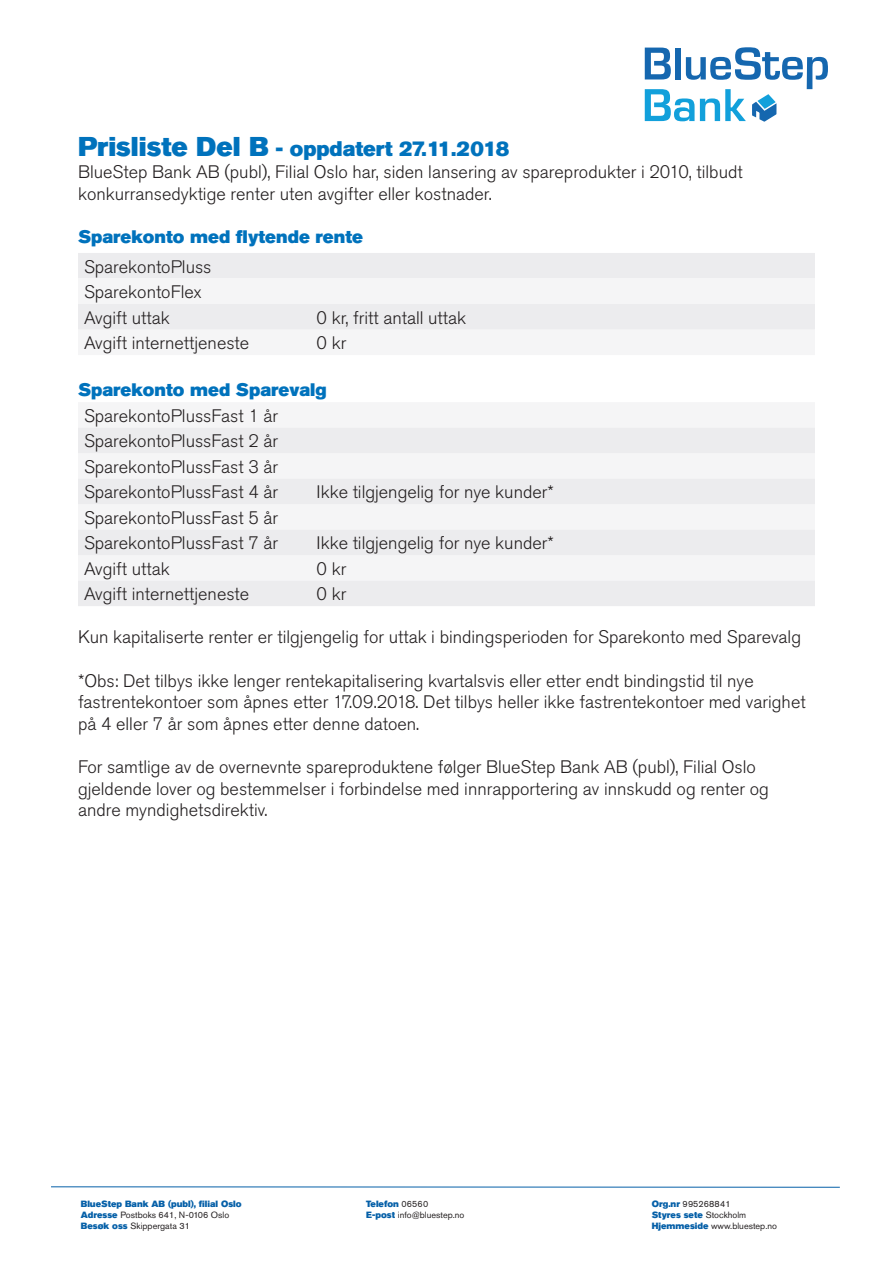
<style>
.page{position:relative;width:893px;height:1263px;background:#fff}
.page>*{position:absolute;margin:0;border:0;box-sizing:border-box;transform-origin:0 0}
.t1{font:21px "Akzidenz Grotesk Std Super";color:#0072bc}
.t2{font:300 18px/21.6px "Akzidenz Grotesk Std";color:#231f20}
.t3{font:18px "Akzidenz Grotesk Std Super";color:#0072bc}
.t4{font:9px/10.8px "Akzidenz Grotesk Std";color:#231f20}
.t5{font:9px "Akzidenz Grotesk Std Super";color:#0660a8}
.s1{font-size:27px}
.s2{font-family:"Akzidenz Grotesk Std Super";color:#0660a8}
.s3{font-family:"Akzidenz Grotesk Std";color:#231f20}
</style>
<div class="page">
<hr style="left:51px;top:1186px;width:789px;height:1px;background:#0660a8">
<div style="left:78px;top:253px;width:737px;height:25px;background:#ececee"></div>
<svg style="left:78px;top:329px;width:737px;height:1px"></svg>
<div style="left:78px;top:304px;width:737px;height:25px;background:#ececee"></div>
<div style="left:78px;top:427px;width:737px;height:52px;background:#f5f5f6"></div>
<div style="left:78px;top:428px;width:737px;height:25px;background:#ececee"></div>
<svg style="left:78px;top:479px;width:737px;height:127px;fill:#ececee"></svg>
<svg style="left:645px;top:47px;width:183px;height:75px"></svg>
<p class="t1" style="left:78px;top:137px;width:433px"><span class="s1">Prisliste Del B</span> - oppdatert 27.11.2018</p>
<p class="t2" style="left:78px;top:161px;width:666px">BlueStep Bank AB (publ), Filial Oslo har, siden lansering av spareprodukter i 2010, tilbudt konkurransedyktige renter uten avgifter eller kostnader.</p>
<p class="t3" style="left:78px;top:226px;width:286px">Sparekonto med flytende rente</p>
<p class="t2" style="left:84px;top:256px;width:129px">SparekontoPluss</p>
<p class="t2" style="left:84px;top:281px;width:119px">SparekontoFlex</p>
<p class="t2" style="left:84px;top:307px;width:87px">Avgift uttak</p>
<p class="t2" style="left:317px;top:307px;width:151px">0 kr, fritt antall uttak</p>
<p class="t2" style="left:84px;top:332px;width:167px">Avgift internettjeneste</p>
<p class="t2" style="left:317px;top:332px;width:31px">0 kr</p>
<p class="t3" style="left:78px;top:379px;width:250px">Sparekonto med Sparevalg</p>
<p class="t2" style="left:84px;top:405px;width:196px">SparekontoPlussFast 1 år</p>
<p class="t2" style="left:84px;top:430px;width:196px">SparekontoPlussFast 2 år</p>
<p class="t2" style="left:84px;top:456px;width:196px">SparekontoPlussFast 3 år</p>
<p class="t2" style="left:84px;top:481px;width:196px">SparekontoPlussFast 4 år</p>
<p class="t2" style="left:317px;top:481px;width:239px">Ikke tilgjengelig for nye kunder*</p>
<p class="t2" style="left:84px;top:507px;width:196px">SparekontoPlussFast 5 år</p>
<p class="t2" style="left:84px;top:532px;width:196px">SparekontoPlussFast 7 år</p>
<p class="t2" style="left:317px;top:532px;width:239px">Ikke tilgjengelig for nye kunder*</p>
<p class="t2" style="left:84px;top:558px;width:87px">Avgift uttak</p>
<p class="t2" style="left:317px;top:558px;width:31px">0 kr</p>
<p class="t2" style="left:84px;top:583px;width:167px">Avgift internettjeneste</p>
<p class="t2" style="left:317px;top:583px;width:31px">0 kr</p>
<p class="t2" style="left:78px;top:627px;width:725px">Kun kapitaliserte renter er tilgjengelig for uttak i bindingsperioden for Sparekonto med Sparevalg</p>
<p class="t2" style="left:78px;top:670px;width:729px">*Obs: Det tilbys ikke lenger rentekapitalisering kvartalsvis eller etter endt bindingstid til nye fastrentekontoer som åpnes etter 17.09.2018. Det tilbys heller ikke fastrentekontoer med varighet på 4 eller 7 år som åpnes etter denne datoen.</p>
<p class="t2" style="left:78px;top:756px;width:692px">For samtlige av de overnevnte spareproduktene følger BlueStep Bank AB (publ), Filial Oslo gjeldende lover og bestemmelser i forbindelse med innrapportering av innskudd og renter og andre myndighetsdirektiv.</p>
<p class="t5" style="left:81px;top:1199px;width:162px">BlueStep Bank AB (publ), filial Oslo</p>
<p class="t4" style="left:81px;top:1209px;width:150px"><span class="s2">Adresse</span> Postboks 641, N-0106 Oslo<br><span class="s2">Besøk oss</span> Skippergata 31</p>
<p class="t5" style="left:366px;top:1199px;width:63px">Telefon <span class="s3">06560</span></p>
<p class="t4" style="left:366px;top:1209px;width:100px"><span class="s2">E-post</span> info@bluestep.no</p>
<p class="t4" style="left:652px;top:1198px;width:80px"><span class="s2">Org.nr</span> 995268841</p>
<p class="t5" style="left:652px;top:1209px;width:96px">Styres sete <span class="s3">Stockholm</span></p>
<p class="t4" style="left:652px;top:1220px;width:127px"><span class="s2">Hjemmeside</span> www.bluestep.no</p>
</div>
